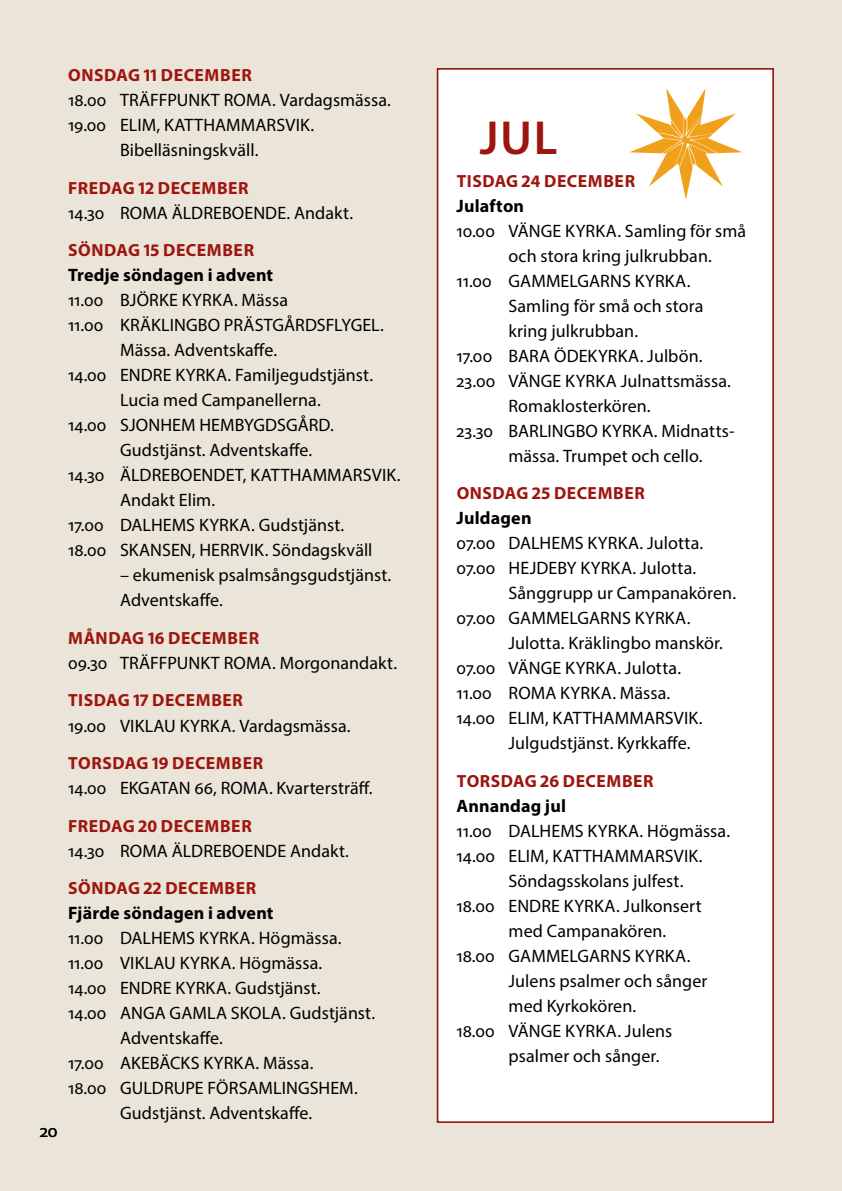
<style>
.page{position:relative;width:842px;height:1191px;background:#ebe4d8}
.page>*{position:absolute;margin:0;border:0;box-sizing:border-box;transform-origin:0 0}
.t1{font:600 48px "Myriad Pro";color:#9d150f}
.t2{font:18.4px "Myriad Pro";color:#000}
.t3{font:18px/25px "Myriad Pro";letter-spacing:.005em;color:#000}
.t4{font:700 18px "Myriad Pro";letter-spacing:.01em;color:#000}
.t5{font:700 17.6px "Myriad Pro";letter-spacing:.03em;color:#9d150f}
</style>
<div class="page">
<div style="left:437px;top:68px;width:337px;height:1055px;background:#fff;border:2px solid #91140c"></div>
<svg style="left:629px;top:88px;width:114px;height:112px"></svg>
<p class="t2" style="left:40px;top:1119px;width:19px">20</p>
<p class="t5" style="left:68px;top:64px;width:185px">ONSDAG 11 DECEMBER</p>
<p class="t3" style="left:68px;top:87px;width:324px">18.00 TRÄFFPUNKT ROMA. Vardagsmässa.</p>
<p class="t3" style="left:68px;top:112px;width:248px">19.00 ELIM, KATTHAMMARSVIK.</p>
<p class="t3" style="left:120px;top:137px;width:140px">Bibelläsningskväll.</p>
<p class="t5" style="left:68px;top:176px;width:182px">FREDAG 12 DECEMBER</p>
<p class="t3" style="left:68px;top:200px;width:287px">14.30 ROMA ÄLDREBOENDE. Andakt.</p>
<p class="t5" style="left:68px;top:239px;width:187px">SÖNDAG 15 DECEMBER</p>
<p class="t4" style="left:68px;top:263px;width:207px">Tredje söndagen i advent</p>
<p class="t3" style="left:68px;top:287px;width:221px">11.00 BJÖRKE KYRKA. Mässa</p>
<p class="t3" style="left:68px;top:312px;width:317px">11.00 KRÄKLINGBO PRÄSTGÅRDSFLYGEL.</p>
<p class="t3" style="left:120px;top:337px;width:159px">Mässa. Adventskaffe.</p>
<p class="t3" style="left:68px;top:362px;width:306px">14.00 ENDRE KYRKA. Familjegudstjänst.</p>
<p class="t3" style="left:120px;top:387px;width:202px">Lucia med Campanellerna.</p>
<p class="t3" style="left:68px;top:412px;width:267px">14.00 SJONHEM HEMBYGDSGÅRD.</p>
<p class="t3" style="left:120px;top:437px;width:194px">Gudstjänst. Adventskaffe.</p>
<p class="t3" style="left:68px;top:462px;width:334px">14.30 ÄLDREBOENDET, KATTHAMMARSVIK.</p>
<p class="t3" style="left:120px;top:487px;width:97px">Andakt Elim.</p>
<p class="t3" style="left:68px;top:512px;width:278px">17.00 DALHEMS KYRKA. Gudstjänst.</p>
<p class="t3" style="left:68px;top:537px;width:306px">18.00 SKANSEN, HERRVIK. Söndagskväll</p>
<p class="t3" style="left:120px;top:562px;width:273px">– ekumenisk psalmsångsgudstjänst.<br>Adventskaffe.</p>
<p class="t5" style="left:68px;top:626px;width:192px">MÅNDAG 16 DECEMBER</p>
<p class="t3" style="left:68px;top:650px;width:331px">09.30 TRÄFFPUNKT ROMA. Morgonandakt.</p>
<p class="t5" style="left:68px;top:689px;width:176px">TISDAG 17 DECEMBER</p>
<p class="t3" style="left:68px;top:712px;width:284px">19.00 VIKLAU KYRKA. Vardagsmässa.</p>
<p class="t5" style="left:68px;top:751px;width:196px">TORSDAG 19 DECEMBER</p>
<p class="t3" style="left:68px;top:775px;width:306px">14.00 EKGATAN 66, ROMA. Kvartersträff.</p>
<p class="t5" style="left:68px;top:814px;width:185px">FREDAG 20 DECEMBER</p>
<p class="t3" style="left:68px;top:837px;width:282px">14.30 ROMA ÄLDREBOENDE Andakt.</p>
<p class="t5" style="left:68px;top:876px;width:190px">SÖNDAG 22 DECEMBER</p>
<p class="t4" style="left:68px;top:901px;width:207px">Fjärde söndagen i advent</p>
<p class="t3" style="left:68px;top:925px;width:275px">11.00 DALHEMS KYRKA. Högmässa.</p>
<p class="t3" style="left:68px;top:950px;width:256px">11.00 VIKLAU KYRKA. Högmässa.</p>
<p class="t3" style="left:68px;top:975px;width:254px">14.00 ENDRE KYRKA. Gudstjänst.</p>
<p class="t3" style="left:68px;top:1000px;width:309px">14.00 ANGA GAMLA SKOLA. Gudstjänst.</p>
<p class="t3" style="left:120px;top:1025px;width:104px">Adventskaffe.</p>
<p class="t3" style="left:68px;top:1050px;width:247px">17.00 AKEBÄCKS KYRKA. Mässa.</p>
<p class="t3" style="left:68px;top:1075px;width:291px">18.00 GULDRUPE FÖRSAMLINGSHEM.</p>
<p class="t3" style="left:120px;top:1100px;width:194px">Gudstjänst. Adventskaffe.</p>
<h1 class="t1" style="left:480px;top:111px;width:79px">JUL</h1>
<p class="t5" style="left:457px;top:169px;width:180px">TISDAG 24 DECEMBER</p>
<p class="t4" style="left:456px;top:194px;width:69px">Julafton</p>
<p class="t3" style="left:456px;top:218px;width:291px">10.00 VÄNGE KYRKA. Samling för små</p>
<p class="t3" style="left:508px;top:243px;width:205px">och stora kring julkrubban.</p>
<p class="t3" style="left:456px;top:268px;width:236px">11.00 GAMMELGARNS KYRKA.</p>
<p class="t3" style="left:508px;top:293px;width:196px">Samling för små och stora</p>
<p class="t3" style="left:508px;top:318px;width:131px">kring julkrubban.</p>
<p class="t3" style="left:456px;top:343px;width:248px">17.00 BARA ÖDEKYRKA. Julbön.</p>
<p class="t3" style="left:456px;top:368px;width:276px">23.00 VÄNGE KYRKA Julnattsmässa.</p>
<p class="t3" style="left:508px;top:393px;width:144px">Romaklosterkören.</p>
<p class="t3" style="left:456px;top:418px;width:280px">23.30 BARLINGBO KYRKA. Midnatts-</p>
<p class="t3" style="left:508px;top:443px;width:196px">mässa. Trumpet och cello.</p>
<p class="t5" style="left:457px;top:482px;width:190px">ONSDAG 25 DECEMBER</p>
<p class="t4" style="left:456px;top:506px;width:77px">Juldagen</p>
<p class="t3" style="left:456px;top:530px;width:248px">07.00 DALHEMS KYRKA. Julotta.</p>
<p class="t3" style="left:456px;top:555px;width:241px">07.00 HEJDEBY KYRKA. Julotta.</p>
<p class="t3" style="left:508px;top:580px;width:229px">Sånggrupp ur Campanakören.</p>
<p class="t3" style="left:456px;top:605px;width:236px">07.00 GAMMELGARNS KYRKA.</p>
<p class="t3" style="left:508px;top:630px;width:216px">Julotta. Kräklingbo manskör.</p>
<p class="t3" style="left:456px;top:655px;width:226px">07.00 VÄNGE KYRKA. Julotta.</p>
<p class="t3" style="left:456px;top:680px;width:215px">11.00 ROMA KYRKA. Mässa.</p>
<p class="t3" style="left:456px;top:705px;width:248px">14.00 ELIM, KATTHAMMARSVIK.</p>
<p class="t3" style="left:508px;top:730px;width:183px">Julgudstjänst. Kyrkkaffe.</p>
<p class="t5" style="left:457px;top:769px;width:199px">TORSDAG 26 DECEMBER</p>
<p class="t4" style="left:456px;top:794px;width:111px">Annandag jul</p>
<p class="t3" style="left:456px;top:818px;width:275px">11.00 DALHEMS KYRKA. Högmässa.</p>
<p class="t3" style="left:456px;top:843px;width:248px">14.00 ELIM, KATTHAMMARSVIK.</p>
<p class="t3" style="left:508px;top:868px;width:176px">Söndagsskolans julfest.</p>
<p class="t3" style="left:456px;top:893px;width:247px">18.00 ENDRE KYRKA. Julkonsert</p>
<p class="t3" style="left:508px;top:918px;width:159px">med Campanakören.</p>
<p class="t3" style="left:456px;top:943px;width:236px">18.00 GAMMELGARNS KYRKA.</p>
<p class="t3" style="left:508px;top:968px;width:200px">Julens psalmer och sånger</p>
<p class="t3" style="left:508px;top:993px;width:129px">med Kyrkokören.</p>
<p class="t3" style="left:456px;top:1018px;width:217px">18.00 VÄNGE KYRKA. Julens</p>
<p class="t3" style="left:508px;top:1043px;width:152px">psalmer och sånger.</p>
</div>
